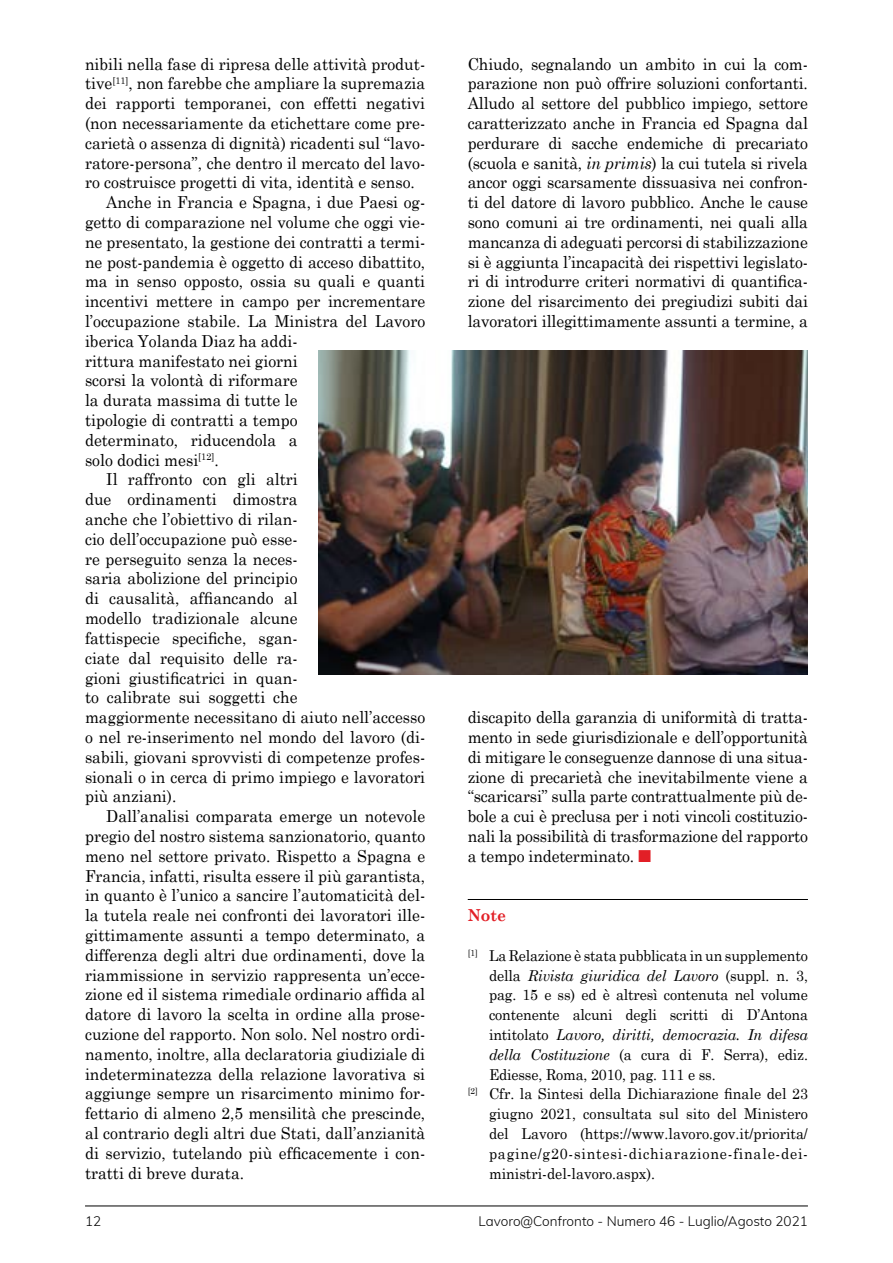
<style>
.page{position:relative;width:893px;height:1263px;background:#fff}
.page>*{position:absolute;margin:0;border:0;box-sizing:border-box;transform-origin:0 0}
.t1{font:16.5px/19.8px "Century Schoolbook";color:#000;text-align:justify;scale:.95 1}
.t2{font:700 16.5px "Century Schoolbook";color:#e21f26;scale:.95 1}
.t3{font:15px "Century Schoolbook";color:#000;scale:.95 1}
.t4{font:italic 15px "Century Schoolbook";letter-spacing:-.01em;color:#000;scale:.95 1}
.t5{font:15px "Century Schoolbook";letter-spacing:.055em;color:#000;scale:.95 1}
.t6{font:300 13.5px "Muli";color:#000}
.s1{font-style:italic}
.s2{font-family:"Monotype Sorts";color:#e21f26}
.s3{font-style:normal}
</style>
<div class="page">
<hr style="left:85px;top:1205px;width:723px;height:1px;background:#000">
<hr style="left:468px;top:899px;width:340px;height:1px;background:#000">
<img style="left:319px;top:351px;width:489px;height:323px">
<p class="t1" style="left:85px;top:53px;width:360px">nibili nella fase di ripresa delle attività produt-</p>
<p class="t1" style="left:85px;top:73px;width:360px">tive<sup>[11]</sup>, non farebbe che ampliare la supremazia</p>
<p class="t1" style="left:85px;top:93px;width:360px">dei rapporti temporanei, con effetti negativi</p>
<p class="t1" style="left:85px;top:113px;width:360px">(non necessariamente da etichettare come pre-</p>
<p class="t1" style="left:85px;top:133px;width:360px">carietà o assenza di dignità) ricadenti sul “lavo-</p>
<p class="t1" style="left:85px;top:152px;width:360px">ratore-persona”, che dentro il mercato del lavo-</p>
<p class="t1" style="left:85px;top:172px;width:349px">ro costruisce progetti di vita, identità e senso.</p>
<p class="t1" style="left:106px;top:192px;width:337px">Anche in Francia e Spagna, i due Paesi og-</p>
<p class="t1" style="left:85px;top:212px;width:360px">getto di comparazione nel volume che oggi vie-</p>
<p class="t1" style="left:85px;top:232px;width:360px">ne presentato, la gestione dei contratti a termi-</p>
<p class="t1" style="left:85px;top:251px;width:360px">ne post-pandemia è oggetto di acceso dibattito,</p>
<p class="t1" style="left:85px;top:271px;width:360px">ma in senso opposto, ossia su quali e quanti</p>
<p class="t1" style="left:85px;top:291px;width:360px">incentivi mettere in campo per incrementare</p>
<p class="t1" style="left:85px;top:311px;width:360px">l’occupazione stabile. La Ministra del Lavoro</p>
<p class="t1" style="left:85px;top:331px;width:225px">iberica Yolanda Diaz ha addi-</p>
<p class="t1" style="left:85px;top:350px;width:225px">rittura manifestato nei giorni</p>
<p class="t1" style="left:85px;top:370px;width:225px">scorsi la volontà di riformare</p>
<p class="t1" style="left:85px;top:390px;width:225px">la durata massima di tutte le</p>
<p class="t1" style="left:85px;top:410px;width:225px">tipologie di contratti a tempo</p>
<p class="t1" style="left:85px;top:430px;width:225px">determinato, riducendola a</p>
<p class="t1" style="left:85px;top:449px;width:142px">solo dodici mesi<sup>[12]</sup>.</p>
<p class="t1" style="left:106px;top:469px;width:203px">Il raffronto con gli altri</p>
<p class="t1" style="left:85px;top:489px;width:225px">due ordinamenti dimostra</p>
<p class="t1" style="left:85px;top:509px;width:225px">anche che l’obiettivo di rilan-</p>
<p class="t1" style="left:85px;top:529px;width:225px">cio dell’occupazione può esse-</p>
<p class="t1" style="left:85px;top:548px;width:225px">re perseguito senza la neces-</p>
<p class="t1" style="left:85px;top:568px;width:225px">saria abolizione del principio</p>
<p class="t1" style="left:85px;top:588px;width:225px">di causalità, affiancando al</p>
<p class="t1" style="left:85px;top:608px;width:225px">modello tradizionale alcune</p>
<p class="t1" style="left:85px;top:628px;width:225px">fattispecie specifiche, sgan-</p>
<p class="t1" style="left:85px;top:647px;width:225px">ciate dal requisito delle ra-</p>
<p class="t1" style="left:85px;top:667px;width:225px">gioni giustificatrici in quan-</p>
<p class="t1" style="left:85px;top:687px;width:225px">to calibrate sui soggetti che</p>
<p class="t1" style="left:85px;top:707px;width:360px">maggiormente necessitano di aiuto nell’accesso</p>
<p class="t1" style="left:85px;top:727px;width:360px">o nel re-inserimento nel mondo del lavoro (di-</p>
<p class="t1" style="left:85px;top:746px;width:360px">sabili, giovani sprovvisti di competenze profes-</p>
<p class="t1" style="left:85px;top:766px;width:360px">sionali o in cerca di primo impiego e lavoratori</p>
<p class="t1" style="left:85px;top:786px;width:98px">più anziani).</p>
<p class="t1" style="left:106px;top:806px;width:337px">Dall’analisi comparata emerge un notevole</p>
<p class="t1" style="left:85px;top:826px;width:360px">pregio del nostro sistema sanzionatorio, quanto</p>
<p class="t1" style="left:85px;top:845px;width:360px">meno nel settore privato. Rispetto a Spagna e</p>
<p class="t1" style="left:85px;top:865px;width:360px">Francia, infatti, risulta essere il più garantista,</p>
<p class="t1" style="left:85px;top:885px;width:360px">in quanto è l’unico a sancire l’automaticità del-</p>
<p class="t1" style="left:85px;top:905px;width:360px">la tutela reale nei confronti dei lavoratori ille-</p>
<p class="t1" style="left:85px;top:925px;width:360px">gittimamente assunti a tempo determinato, a</p>
<p class="t1" style="left:85px;top:944px;width:360px">differenza degli altri due ordinamenti, dove la</p>
<p class="t1" style="left:85px;top:964px;width:360px">riammissione in servizio rappresenta un’ecce-</p>
<p class="t1" style="left:85px;top:984px;width:360px">zione ed il sistema rimediale ordinario affida al</p>
<p class="t1" style="left:85px;top:1004px;width:360px">datore di lavoro la scelta in ordine alla prose-</p>
<p class="t1" style="left:85px;top:1024px;width:360px">cuzione del rapporto. Non solo. Nel nostro ordi-</p>
<p class="t1" style="left:85px;top:1043px;width:360px">namento, inoltre, alla declaratoria giudiziale di</p>
<p class="t1" style="left:85px;top:1063px;width:360px">indeterminatezza della relazione lavorativa si</p>
<p class="t1" style="left:85px;top:1083px;width:360px">aggiunge sempre un risarcimento minimo for-</p>
<p class="t1" style="left:85px;top:1103px;width:360px">fettario di almeno 2,5 mensilità che prescinde,</p>
<p class="t1" style="left:85px;top:1123px;width:360px">al contrario degli altri due Stati, dall’anzianità</p>
<p class="t1" style="left:85px;top:1142px;width:360px">di servizio, tutelando più efficacemente i con-</p>
<p class="t1" style="left:85px;top:1162px;width:169px">tratti di breve durata.</p>
<p class="t1" style="left:468px;top:53px;width:360px">Chiudo, segnalando un ambito in cui la com&shy;parazione non può offrire soluzioni confortanti.<br>Alludo al settore del pubblico impiego, settore caratterizzato anche in Francia ed Spagna dal perdurare di sacche endemiche di precariato (scuola e sanità, <span class="s1">in primis</span>) la cui tutela si rivela ancor oggi scarsamente dissuasiva nei confron&shy;ti del datore di lavoro pubblico. Anche le cause sono comuni ai tre ordinamenti, nei quali alla mancanza di adeguati percorsi di stabilizzazione si è aggiunta l’incapacità dei rispettivi legislato&shy;ri di introdurre criteri normativi di quantifica&shy;zione del risarcimento dei pregiudizi subiti dai lavoratori illegittimamente assunti a termine, a</p>
<p class="t1" style="left:468px;top:707px;width:360px">discapito della garanzia di uniformità di tratta&shy;mento in sede giurisdizionale e dell’opportunità di mitigare le conseguenze dannose di una situa&shy;zione di precarietà che inevitabilmente viene a “scaricarsi” sulla parte contrattualmente più de&shy;bole a cui è preclusa per i noti vincoli costituzio&shy;nali la possibilità di trasformazione del rapporto a tempo indeterminato. <span class="s2">n</span></p>
<p class="t2" style="left:468px;top:905px;width:42px">Note</p>
<p class="t3" style="left:468px;top:946px;width:360px"><sup>[1]</sup> La Relazione è stata pubblicata in un supplemento</p>
<p class="t4" style="left:489px;top:966px;width:337px"><span class="s3">della</span> Rivista giuridica del Lavoro <span class="s3">(suppl. n. 3,</span></p>
<p class="t3" style="left:489px;top:985px;width:337px">pag. 15 e ss) ed è altresì contenuta nel volume</p>
<p class="t3" style="left:489px;top:1005px;width:337px">contenente alcuni degli scritti di D’Antona</p>
<p class="t4" style="left:489px;top:1025px;width:337px"><span class="s3">intitolato</span> Lavoro, diritti, democrazia. In difesa</p>
<p class="t3" style="left:489px;top:1045px;width:337px"><span class="s1">della Costituzione</span> (a cura di F. Serra), ediz.</p>
<p class="t3" style="left:489px;top:1065px;width:240px">Ediesse, Roma, 2010, pag. 111 e ss.</p>
<p class="t3" style="left:468px;top:1084px;width:360px"><sup>[2]</sup> Cfr. la Sintesi della Dichiarazione finale del 23</p>
<p class="t3" style="left:489px;top:1104px;width:337px">giugno 2021, consultata sul sito del Ministero</p>
<p class="t3" style="left:489px;top:1124px;width:337px">del Lavoro (https://www.lavoro.gov.it/priorita/</p>
<p class="t5" style="left:489px;top:1144px;width:337px">pagine/g20-sintesi-dichiarazione-finale-dei-</p>
<p class="t3" style="left:489px;top:1164px;width:177px">ministri-del-lavoro.aspx).</p>
<p class="t6" style="left:85px;top:1213px;width:18px">12</p>
<p class="t6" style="left:479px;top:1213px;width:331px">Lavoro@Confronto - Numero 46 - Luglio/Agosto 2021</p>
</div>
